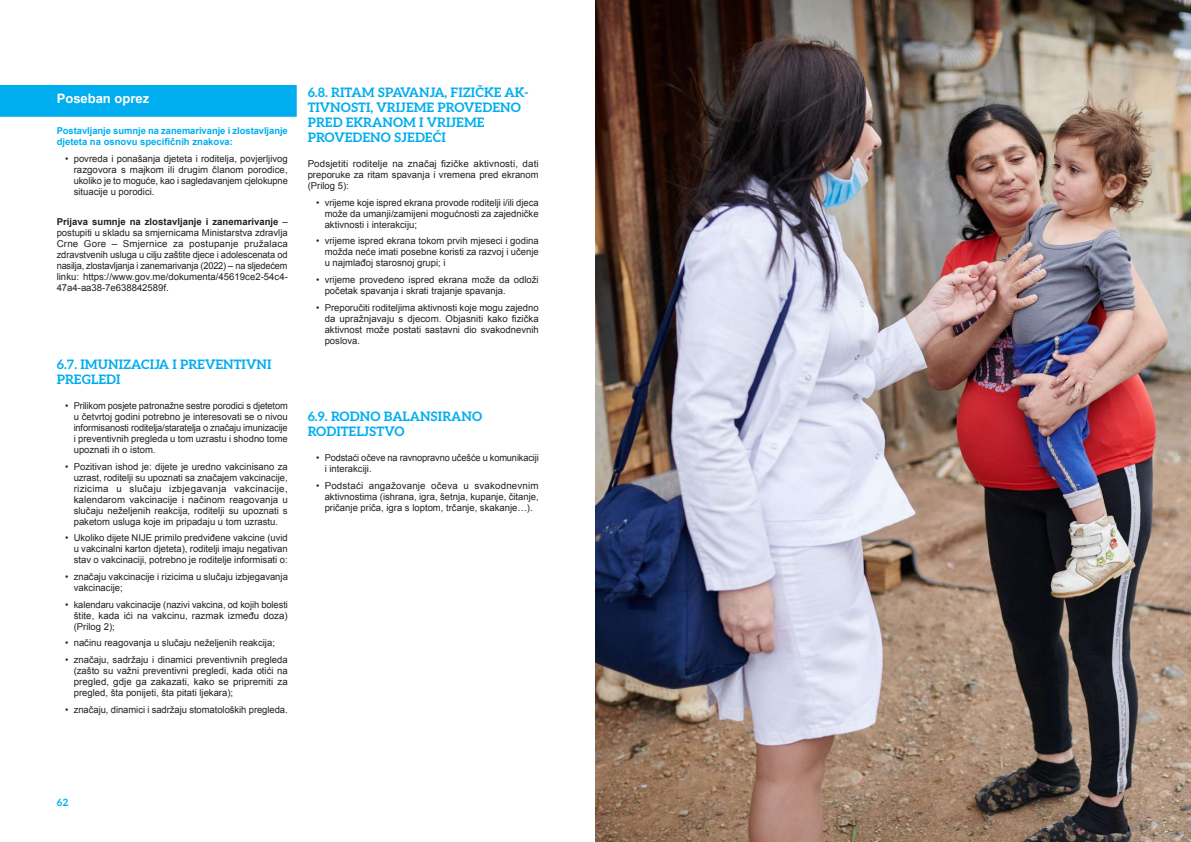
<style>
.page{position:relative;width:1191px;height:842px;background:#fff}
.page>*{position:absolute;margin:0;border:0;box-sizing:border-box;transform-origin:0 0}
.t1{font:700 13px/15px "Aleo";color:#00aeef}
.t2{font:700 13px "Arial";color:#fff}
.t3{font:700 10px "Aleo";color:#00aeef}
.t4{font:9.5px/11px "Arial";color:#231f20;text-align:justify}
.t5{font:700 9.5px/11px "Arial";letter-spacing:-.005em;color:#00aeef}
.s1{font-weight:700}
</style>
<div class="page">
<div style="left:0;top:86px;width:296px;height:30px;background:#00aeef"></div>
<div style="left:0;top:85px;width:297px;height:32px;border:1px solid #00aeef"></div>
<img style="left:595px;top:0;width:596px;height:842px">
<h1 class="t2" style="left:57px;top:90px;width:94px">Poseban oprez</h1>
<p class="t5" style="left:57px;top:125px;width:233px">Postavljanje sumnje na zanemarivanje i zlostavljanje djeteta na osnovu specifičnih znakova:</p>
<p class="t4" style="left:74px;top:153px;width:216px;text-indent:-9px">• povreda i ponašanja djeteta i roditelja, povjerljivog razgovora s majkom ili drugim članom porodice, ukoliko je to moguće, kao i sagledavanjem cjelokupne situacije u porodici.</p>
<p class="t4" style="left:57px;top:217px;width:233px"><span class="s1">Prijava sumnje na zlostavljanje i zanemarivanje</span> ‒ postupiti u skladu sa smjernicama Ministarstva zdravlja Crne Gore ‒ Smjernice za postupanje pružalaca zdravstvenih usluga u cilju zaštite djece i adolescenata od nasilja, zlostavljanja i zanemarivanja (2022) ‒ na sljedećem linku: https://www.gov.me/dokumenta/45619ce2-54c4- 47a4-aa38-7e638842589f.</p>
<h1 class="t1" style="left:57px;top:356px;width:216px">6.7. IMUNIZACIJA I PREVENTIVNI<br>PREGLEDI</h1>
<p class="t4" style="left:74px;top:400px;width:216px;text-indent:-9px">• Prilikom posjete patronažne sestre porodici s djetetom u četvrtoj godini potrebno je interesovati se o nivou informisanosti roditelja/staratelja o značaju imunizacije i preventivnih pregleda u tom uzrastu i shodno tome upoznati ih o istom.</p>
<p class="t4" style="left:74px;top:461px;width:216px;text-indent:-9px">• Pozitivan ishod je: dijete je uredno vakcinisano za uzrast, roditelji su upoznati sa značajem vakcinacije, rizicima u slučaju izbjegavanja vakcinacije, kalendarom vakcinacije i načinom reagovanja u slučaju neželjenih reakcija, roditelji su upoznati s paketom usluga koje im pripadaju u tom uzrastu.</p>
<p class="t4" style="left:74px;top:533px;width:215px;text-indent:-9px">• Ukoliko dijete NIJE primilo predviđene vakcine (uvid u vakcinalni karton djeteta), roditelji imaju negativan stav o vakcinaciji, potrebno je roditelje informisati o:</p>
<p class="t4" style="left:74px;top:571px;width:216px;text-indent:-9px">• značaju vakcinacije i rizicima u slučaju izbjegavanja vakcinacije;</p>
<p class="t4" style="left:74px;top:599px;width:216px;text-indent:-9px">• kalendaru vakcinacije (nazivi vakcina, od kojih bolesti štite, kada ići na vakcinu, razmak između doza) (Prilog 2);</p>
<p class="t4" style="left:65px;top:638px;width:211px">• načinu reagovanja u slučaju neželjenih reakcija;</p>
<p class="t4" style="left:74px;top:654px;width:216px;text-indent:-9px">• značaju, sadržaju i dinamici preventivnih pregleda (zašto su važni preventivni pregledi, kada otići na pregled, gdje ga zakazati, kako se pripremiti za pregled, šta ponijeti, šta pitati ljekara);</p>
<p class="t4" style="left:65px;top:704px;width:224px">• značaju, dinamici i sadržaju stomatoloških pregleda.</p>
<h1 class="t1" style="left:308px;top:84px;width:222px">6.8. RITAM SPAVANJA, FIZIČKE AK-<br>TIVNOSTI, VRIJEME PROVEDENO<br>PRED EKRANOM I VRIJEME<br>PROVEDENO SJEDEĆI</h1>
<p class="t4" style="left:308px;top:158px;width:233px">Podsjetiti roditelje na značaj fizičke aktivnosti, dati preporuke za ritam spavanja i vremena pred ekranom (Prilog 5):</p>
<p class="t4" style="left:325px;top:197px;width:215px;text-indent:-9px">• vrijeme koje ispred ekrana provode roditelji i/ili djeca može da umanji/zamijeni mogućnosti za zajedničke aktivnosti i interakciju;</p>
<p class="t4" style="left:325px;top:236px;width:216px;text-indent:-9px">• vrijeme ispred ekrana tokom prvih mjeseci i godina možda neće imati posebne koristi za razvoj i učenje u najmlađoj starosnoj grupi; i</p>
<p class="t4" style="left:325px;top:274px;width:215px;text-indent:-9px">• vrijeme provedeno ispred ekrana može da odloži početak spavanja i skrati trajanje spavanja.</p>
<p class="t4" style="left:325px;top:302px;width:216px;text-indent:-9px">• Preporučiti roditeljima aktivnosti koje mogu zajedno da upražnjavaju s djecom. Objasniti kako fizička aktivnost može postati sastavni dio svakodnevnih poslova.</p>
<h1 class="t1" style="left:308px;top:408px;width:176px">6.9. RODNO BALANSIRANO<br>RODITELJSTVO</h1>
<p class="t4" style="left:325px;top:452px;width:216px;text-indent:-9px">• Podstaći očeve na ravnopravno učešće u komunikaciji i interakciji.</p>
<p class="t4" style="left:325px;top:480px;width:216px;text-indent:-9px">• Podstaći angažovanje očeva u svakodnevnim aktivnostima (ishrana, igra, šetnja, kupanje, čitanje, pričanje priča, igra s loptom, trčanje, skakanje…).</p>
<p class="t3" style="left:57px;top:794px;width:13px">62</p>
</div>
